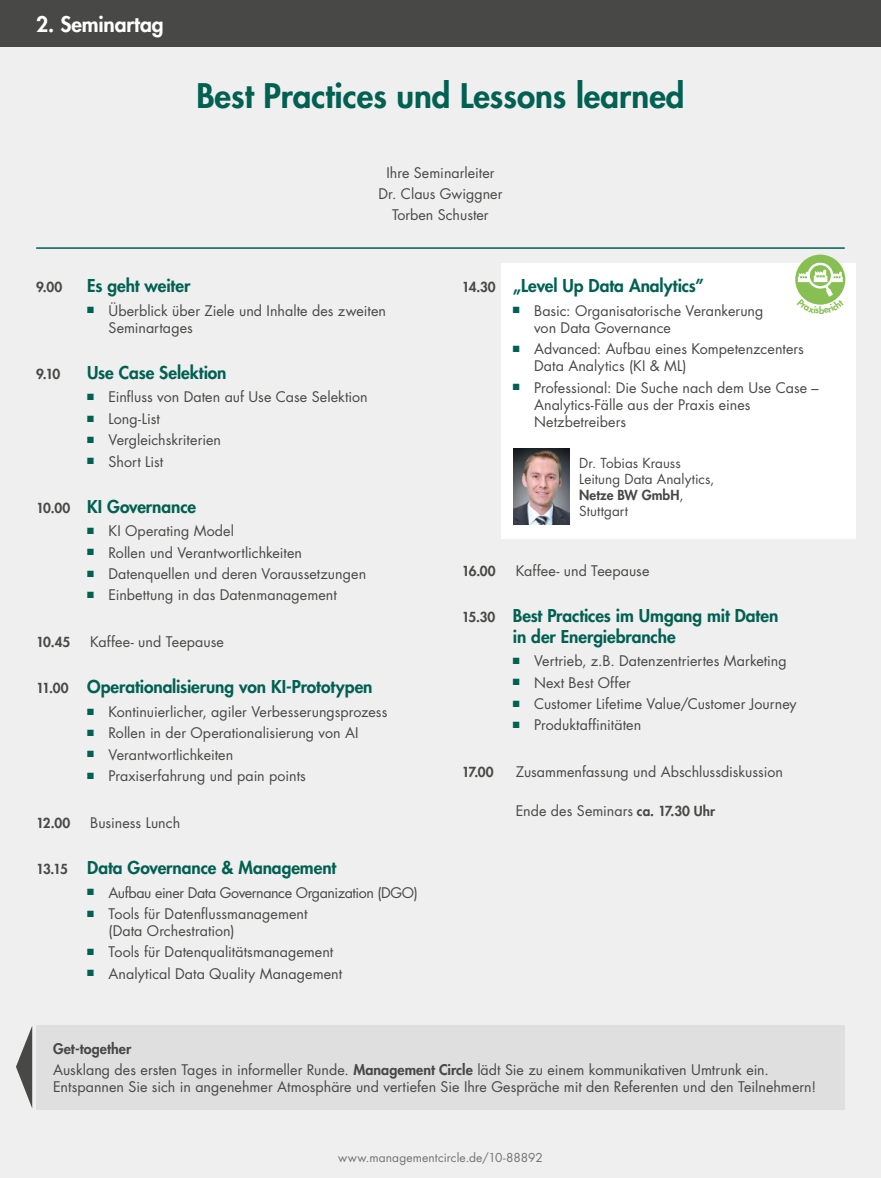
<style>
.page{position:relative;width:881px;height:1178px;background:#fff}
.page>*{position:absolute;margin:0;border:0;box-sizing:border-box;transform-origin:0 0}
.t1{font:800 33px "Futura Std";color:#006052}
.t2{font:800 21px "Futura Std";letter-spacing:-.005em;color:#fff}
.t3{font:800 17.25px/20.7px "Futura Std";letter-spacing:-.005em;color:#006052}
.t4{font:14.25px/17.1px "Futura Std";letter-spacing:.005em;color:#484847}
.t5{font:14.25px "Futura Std";letter-spacing:-.025em;color:#484847}
.t6{font:13.5px/16.2px "Futura Std";letter-spacing:.005em;color:#484847}
.t7{font:800 13.5px "Futura Std";letter-spacing:-.03em;color:#484847}
.t8{font:12px "Futura Std";letter-spacing:.01em;color:#737373}
.s1{font-size:13.5px;color:#484847}
.s2{font-weight:800}
.s3{font-weight:800;font-size:13.5px}
</style>
<div class="page">
<div style="left:0;top:0;width:880px;height:1178px;background:#efefef"></div>
<div style="left:0;top:0;width:880px;height:47px;background:#484847"></div>
<hr style="left:36px;top:247px;width:808px;height:2px;background:#006052">
<div style="left:500px;top:263px;width:355px;height:276px;background:#fff"></div>
<div style="left:36px;top:1025px;width:808px;height:84px;background:#dfdfe0"></div>
<img style="left:513px;top:449px;width:56px;height:75px">
<div style="left:795px;top:255px;width:50px;height:50px;background:#87bf53;border-radius:50%"></div>
<svg style="left:16px;top:1026px;width:16px;height:82px"></svg>
<svg style="left:796px;top:261px;width:47px;height:44px"></svg>
<h2 class="t2" style="left:36px;top:11px;width:129px">2. Seminartag</h2>
<h1 class="t1" style="left:196px;top:75px;width:489px">Best Practices und Lessons learned</h1>
<p class="t4" style="left:378px;top:162px;width:125px;line-height:21.3px;text-align:center">Ihre Seminarleiter<br>Dr. Claus Gwiggner<br>Torben Schuster</p>
<p class="t7" style="left:36px;top:279px;width:28px">9.00</p>
<p class="t3" style="left:87px;top:275px;width:105px">Es geht weiter</p>
<p class="t4" style="left:108px;top:302px;width:279px;text-indent:-21px"><sup>■</sup> Überblick über Ziele und Inhalte des zweiten<br>Seminartages</p>
<p class="t7" style="left:36px;top:365px;width:26px">9.10</p>
<p class="t3" style="left:87px;top:362px;width:141px">Use Case Selektion</p>
<p class="t4" style="left:87px;top:389px;width:282px"><sup>■</sup> Einfluss von Daten auf Use Case Selektion</p>
<p class="t4" style="left:87px;top:410px;width:74px"><sup>■</sup> Long-List</p>
<p class="t4" style="left:87px;top:431px;width:135px"><sup>■</sup> Vergleichskriterien</p>
<p class="t4" style="left:87px;top:453px;width:77px"><sup>■</sup> Short List</p>
<p class="t3" style="left:36px;top:496px;width:161px"><span class="s1">10.00</span> KI Governance</p>
<p class="t4" style="left:87px;top:523px;width:148px"><sup>■</sup> KI Operating Model</p>
<p class="t4" style="left:87px;top:544px;width:216px"><sup>■</sup> Rollen und Verantwortlichkeiten</p>
<p class="t4" style="left:87px;top:565px;width:280px"><sup>■</sup> Datenquellen und deren Voraussetzungen</p>
<p class="t4" style="left:87px;top:587px;width:251px"><sup>■</sup> Einbettung in das Datenmanagement</p>
<p class="t7" style="left:36px;top:634px;width:36px">10.45</p>
<p class="t4" style="left:90px;top:633px;width:135px">Kaffee- und Teepause</p>
<p class="t3" style="left:36px;top:677px;width:338px"><span class="s1">11.00</span> Operationalisierung von KI-Prototypen</p>
<p class="t4" style="left:87px;top:703px;width:301px"><sup>■</sup> Kontinuierlicher, agiler Verbesserungsprozess</p>
<p class="t4" style="left:87px;top:724px;width:273px"><sup>■</sup> Rollen in der Operationalisierung von AI</p>
<p class="t4" style="left:87px;top:746px;width:147px"><sup>■</sup> Verantwortlichkeiten</p>
<p class="t4" style="left:87px;top:767px;width:220px"><sup>■</sup> Praxiserfahrung und pain points</p>
<p class="t7" style="left:36px;top:814px;width:36px">12.00</p>
<p class="t4" style="left:90px;top:814px;width:92px">Business Lunch</p>
<p class="t3" style="left:36px;top:857px;width:301px"><span class="s1">13.15</span> Data Governance &amp; Management</p>
<p class="t5" style="left:87px;top:883px;width:332px"><sup>■</sup> Aufbau einer Data Governance Organization (DGO)</p>
<p class="t4" style="left:108px;top:905px;width:200px;text-indent:-21px"><sup>■</sup> Tools für Datenflussmanagement (Data Orchestration)</p>
<p class="t4" style="left:87px;top:944px;width:247px"><sup>■</sup> Tools für Datenqualitätsmanagement</p>
<p class="t4" style="left:87px;top:965px;width:256px"><sup>■</sup> Analytical Data Quality Management</p>
<p class="t3" style="left:461px;top:275px;width:244px"><span class="s1">14.30</span> „Level Up Data Analytics”</p>
<p class="t4" style="left:534px;top:302px;width:231px;text-indent:-21px"><sup>■</sup> Basic: Organisatorische Verankerung von Data Governance</p>
<p class="t4" style="left:534px;top:340px;width:271px;text-indent:-21px"><sup>■</sup> Advanced: Aufbau eines Kompetenzcenters<br>Data Analytics (KI &amp; ML)</p>
<p class="t4" style="left:534px;top:379px;width:286px;text-indent:-21px"><sup>■</sup> Professional: Die Suche nach dem Use Case –<br>Analytics-Fälle aus der Praxis eines<br>Netzbetreibers</p>
<p class="t6" style="left:579px;top:455px;width:137px">Dr. Tobias Krauss<br>Leitung Data Analytics,<br><span class="s2">Netze BW GmbH</span>,<br>Stuttgart</p>
<p class="t7" style="left:461px;top:562px;width:35px">16.00</p>
<p class="t4" style="left:515px;top:562px;width:135px">Kaffee- und Teepause</p>
<p class="t3" style="left:512px;top:605px;width:267px;text-indent:-51px"><span class="s1">15.30</span> Best Practices im Umgang mit Daten in der Energiebranche</p>
<p class="t4" style="left:512px;top:653px;width:275px"><sup>■</sup> Vertrieb, z.B. Datenzentriertes Marketing</p>
<p class="t4" style="left:512px;top:674px;width:119px"><sup>■</sup> Next Best Offer</p>
<p class="t4" style="left:512px;top:695px;width:285px"><sup>■</sup> Customer Lifetime Value/Customer Journey</p>
<p class="t4" style="left:512px;top:717px;width:130px"><sup>■</sup> Produktaffinitäten</p>
<p class="t7" style="left:461px;top:764px;width:33px">17.00</p>
<p class="t4" style="left:515px;top:763px;width:268px">Zusammenfassung und Abschlussdiskussion</p>
<p class="t4" style="left:515px;top:802px;width:201px">Ende des Seminars <span class="s3">ca. 17.30 Uhr</span></p>
<p class="t4" style="left:53px;top:1038px;width:717px;line-height:21.3px"><span class="s2">Get-together<br></span>Ausklang des ersten Tages in informeller Runde. <span class="s2">Management Circle</span> lädt Sie zu einem kommunikativen Umtrunk ein.</p>
<p class="t4" style="left:53px;top:1078px;width:764px">Entspannen Sie sich in angenehmer Atmosphäre und vertiefen Sie Ihre Gespräche mit den Referenten und den Teilnehmern!</p>
<p class="t8" style="left:338px;top:1149px;width:206px">www.managementcircle.de/10-88892</p>
</div>
